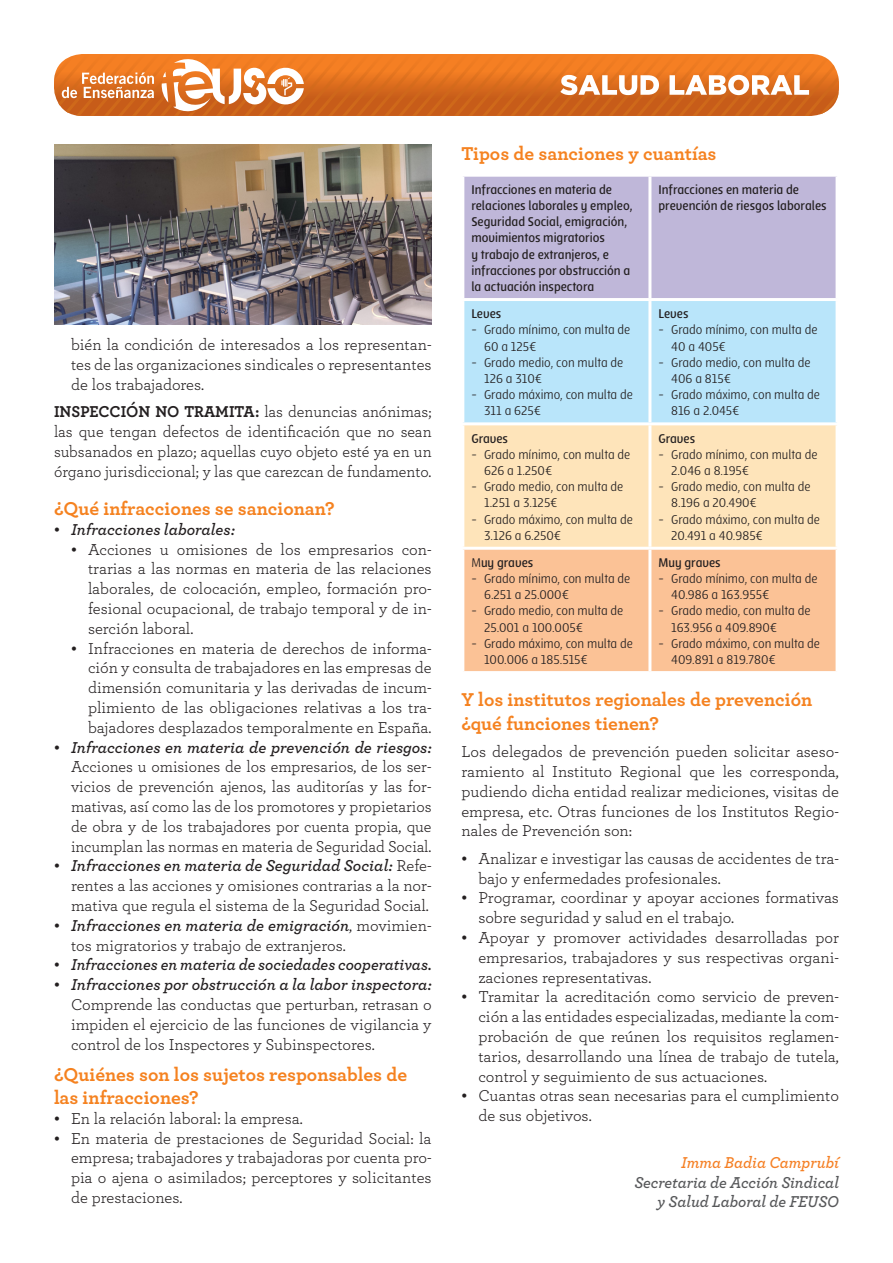
<style>
.page{position:relative;width:893px;height:1263px;background:#fff}
.page>*{position:absolute;margin:0;border:0;box-sizing:border-box;transform-origin:0 0}
.FEUSO_INFORMA{font:700 19.5px/23.4px "Archer Pro";color:#f58220}
.FEUSO_INFORMA-2{font:16.5px/19.8px "Archer Pro";color:#231f20;text-align:justify}
.t1{font:italic 600 16.5px "Archer Pro";color:#231f20}
.t2{font:italic 600 16.5px "Archer Pro";letter-spacing:-.005em;color:#57585a}
.t3{font:italic 600 16.5px "Archer Pro";letter-spacing:-.005em;color:#f57f23}
.t4{font:13.5px/16.2px "Lolita";color:#231f20}
.t5{font:600 13.5px/16.2px "Lolita";color:#231f20}
.s1{font-weight:700}
.s2{font-family:"Times New Roman";font-weight:400;font-style:normal}
.s3{font-family:"Times New Roman"}
.s4{font-weight:600;font-style:italic}
.s5{font-weight:400}
</style>
<div class="page">
<div style="left:464px;top:177px;width:372px;height:121px;background:#bfb7d9"></div>
<div style="left:464px;top:301px;width:372px;height:121px;background:#b9e5fa"></div>
<div style="left:464px;top:425px;width:372px;height:122px;background:#fee4ba"></div>
<div style="left:464px;top:550px;width:372px;height:121px;background:#fbc296"></div>
<hr style="left:648px;top:177px;width:3px;height:121px;background:#fff">
<hr style="left:648px;top:301px;width:3px;height:121px;background:#fff">
<hr style="left:648px;top:425px;width:3px;height:122px;background:#fff">
<hr style="left:648px;top:550px;width:3px;height:121px;background:#fff">
<svg style="left:54px;top:54px;width:785px;height:62px;background:#e1813c"></svg>
<img style="left:54px;top:145px;width:378px;height:179px">
<p class="FEUSO_INFORMA-2" style="left:71px;top:334px;width:362px">bién la condición de interesados a los representan&shy;tes de las organizaciones sindicales o representantes de los trabajadores.</p>
<p class="FEUSO_INFORMA-2" style="left:54px;top:401px;width:379px"><span class="s1">INSPECCIÓN NO TRAMITA:</span> las denuncias anónimas; las que tengan defectos de identificación que no sean subsanados en plazo; aquellas cuyo objeto esté ya en un órgano jurisdiccional; y las que carezcan de fundamento.</p>
<p class="FEUSO_INFORMA" style="left:54px;top:495px;width:282px">¿Qué infracciones se sancionan?</p>
<p class="t1" style="left:54px;top:517px;width:182px"><span class="s2">•</span> Infracciones laborales:</p>
<p class="FEUSO_INFORMA-2" style="left:88px;top:538px;width:345px;text-indent:-17px"><span class="s3">•</span> Acciones u omisiones de los empresarios con&shy;trarias a las normas en materia de las relaciones laborales, de colocación, empleo, formación pro&shy;fesional ocupacional, de trabajo temporal y de in&shy;serción laboral.</p>
<p class="FEUSO_INFORMA-2" style="left:88px;top:637px;width:345px;text-indent:-17px"><span class="s3">•</span> Infracciones en materia de derechos de informa&shy;ción y consulta de trabajadores en las empresas de dimensión comunitaria y las derivadas de incum&shy;plimiento de las obligaciones relativas a los tra&shy;bajadores desplazados temporalmente en España.</p>
<p class="FEUSO_INFORMA-2" style="left:71px;top:736px;width:362px;text-indent:-17px"><span class="s3">•</span> <span class="s4">Infracciones en materia de prevención de riesgos:<br></span>Acciones u omisiones de los empresarios, de los ser&shy;vicios de prevención ajenos, las auditorías y las for&shy;mativas, así como las de los promotores y propietarios de obra y de los trabajadores por cuenta propia, que incumplan las normas en materia de Seguridad Social.</p>
<p class="FEUSO_INFORMA-2" style="left:71px;top:855px;width:362px;text-indent:-17px"><span class="s3">•</span> <span class="s4">Infracciones en materia de Seguridad Social:</span> Refe&shy;rentes a las acciones y omisiones contrarias a la nor&shy;mativa que regula el sistema de la Seguridad Social.</p>
<p class="FEUSO_INFORMA-2" style="left:71px;top:914px;width:362px;text-indent:-17px"><span class="s3">•</span> <span class="s4">Infracciones en materia de emigración</span>, movimien&shy;tos migratorios y trabajo de extranjeros.</p>
<p class="t1" style="left:54px;top:952px;width:379px"><span class="s2">•</span> Infracciones en materia de sociedades cooperativas.</p>
<p class="FEUSO_INFORMA-2" style="left:71px;top:974px;width:362px;text-indent:-17px"><span class="s3">•</span> <span class="s4">Infracciones por obstrucción a la labor inspectora:<br></span>Comprende las conductas que perturban, retrasan o impiden el ejercicio de las funciones de vigilancia y control de los Inspectores y Subinspectores.</p>
<p class="FEUSO_INFORMA" style="left:54px;top:1061px;width:355px">¿Quiénes son los sujetos responsables de las infracciones?</p>
<p class="FEUSO_INFORMA-2" style="left:54px;top:1107px;width:250px"><span class="s3">•</span> En la relación laboral: la empresa.</p>
<p class="FEUSO_INFORMA-2" style="left:71px;top:1127px;width:362px;text-indent:-17px"><span class="s3">•</span> En materia de prestaciones de Seguridad Social: la empresa; trabajadores y trabajadoras por cuenta pro&shy;pia o ajena o asimilados; perceptores y solicitantes de prestaciones.</p>
<p class="FEUSO_INFORMA" style="left:461px;top:141px;width:257px">Tipos de sanciones y cuantías</p>
<p class="t5" style="left:471px;top:181px;width:163px">Infracciones en materia de relaciones laborales y empleo,<br>Seguridad Social, emigración, movimientos migratorios<br>y trabajo de extranjeros, e infracciones por obstrucción a la actuación inspectora</p>
<p class="t5" style="left:658px;top:181px;width:170px">Infracciones en materia de prevención de riesgos laborales</p>
<p class="t5" style="left:471px;top:305px;width:31px">Leves</p>
<p class="t4" style="left:484px;top:322px;width:148px;text-indent:-13px">- Grado mínimo, con multa de<br>60 a 125€</p>
<p class="t4" style="left:484px;top:354px;width:141px;text-indent:-13px">- Grado medio, con multa de<br>126 a 310€</p>
<p class="t4" style="left:484px;top:386px;width:150px;text-indent:-13px">- Grado máximo, con multa de<br>311 a 625€</p>
<p class="t5" style="left:658px;top:305px;width:31px">Leves</p>
<p class="t4" style="left:671px;top:322px;width:148px;text-indent:-13px">- Grado mínimo, con multa de<br>40 a 405€</p>
<p class="t4" style="left:671px;top:354px;width:141px;text-indent:-13px">- Grado medio, con multa de<br>406 a 815€</p>
<p class="t4" style="left:671px;top:386px;width:150px;text-indent:-13px">- Grado máximo, con multa de<br>816 a 2.045€</p>
<p class="t5" style="left:471px;top:430px;width:38px">Graves</p>
<p class="t4" style="left:484px;top:446px;width:148px;text-indent:-13px">- Grado mínimo, con multa de<br>626 a 1.250€</p>
<p class="t4" style="left:484px;top:478px;width:141px;text-indent:-13px">- Grado medio, con multa de<br>1.251 a 3.125€</p>
<p class="t4" style="left:484px;top:511px;width:150px;text-indent:-13px">- Grado máximo, con multa de<br>3.126 a 6.250€</p>
<p class="t5" style="left:658px;top:430px;width:38px">Graves</p>
<p class="t4" style="left:671px;top:446px;width:148px;text-indent:-13px">- Grado mínimo, con multa de<br>2.046 a 8.195€</p>
<p class="t4" style="left:671px;top:478px;width:141px;text-indent:-13px">- Grado medio, con multa de<br>8.196 a 20.490€</p>
<p class="t4" style="left:671px;top:511px;width:150px;text-indent:-13px">- Grado máximo, con multa de<br>20.491 a 40.985€</p>
<p class="t5" style="left:658px;top:554px;width:64px">Muy graves</p>
<p class="t4" style="left:671px;top:570px;width:148px;text-indent:-13px">- Grado mínimo, con multa de<br>40.986 a 163.955€</p>
<p class="t4" style="left:671px;top:603px;width:141px;text-indent:-13px">- Grado medio, con multa de<br>163.956 a 409.890€</p>
<p class="t4" style="left:671px;top:635px;width:150px;text-indent:-13px">- Grado máximo, con multa de<br>409.891 a 819.780€</p>
<p class="FEUSO_INFORMA" style="left:461px;top:687px;width:352px">Y los institutos regionales de prevención ¿qué funciones tienen?</p>
<p class="FEUSO_INFORMA-2" style="left:461px;top:741px;width:379px">Los delegados de prevención pueden solicitar aseso&shy;ramiento al Instituto Regional que les corresponda, pudiendo dicha entidad realizar mediciones, visitas de empresa, etc. Otras funciones de los Institutos Regio&shy;nales de Prevención son:</p>
<p class="FEUSO_INFORMA-2" style="left:478px;top:847px;width:362px;text-indent:-17px"><span class="s3">•</span> Analizar e investigar las causas de accidentes de tra&shy;bajo y enfermedades profesionales.</p>
<p class="FEUSO_INFORMA-2" style="left:478px;top:887px;width:362px;text-indent:-17px"><span class="s3">•</span> Programar, coordinar y apoyar acciones formativas sobre seguridad y salud en el trabajo.</p>
<p class="FEUSO_INFORMA-2" style="left:478px;top:927px;width:362px;text-indent:-17px"><span class="s3">•</span> Apoyar y promover actividades desarrolladas por empresarios, trabajadores y sus respectivas organi&shy;zaciones representativas.</p>
<p class="FEUSO_INFORMA-2" style="left:478px;top:986px;width:362px;text-indent:-17px"><span class="s3">•</span> Tramitar la acreditación como servicio de preven&shy;ción a las entidades especializadas, mediante la com&shy;probación de que reúnen los requisitos reglamen&shy;tarios, desarrollando una línea de trabajo de tutela, control y seguimiento de sus actuaciones.</p>
<p class="FEUSO_INFORMA-2" style="left:478px;top:1085px;width:362px;text-indent:-17px"><span class="s3">•</span> Cuantas otras sean necesarias para el cumplimiento de sus objetivos.</p>
<p class="t3" style="left:681px;top:1150px;width:159px">Imma Badia Camprubí</p>
<p class="t2" style="left:634px;top:1170px;width:206px">Secretaria de Acción Sindical</p>
<p class="t2" style="left:657px;top:1189px;width:183px">y Salud Laboral de FEUSO</p>
<p class="t5" style="left:471px;top:554px;width:63px"><span class="s5">M</span>uy graves</p>
<p class="t4" style="left:484px;top:570px;width:148px;text-indent:-13px">- Grado mínimo, con multa de<br>6.251 a 25.000€</p>
<p class="t4" style="left:484px;top:603px;width:141px;text-indent:-13px">- Grado medio, con multa de<br>25.001 a 100.005€</p>
<p class="t4" style="left:484px;top:635px;width:150px;text-indent:-13px">- Grado máximo, con multa de<br>100.006 a 185.515€</p>
</div>
